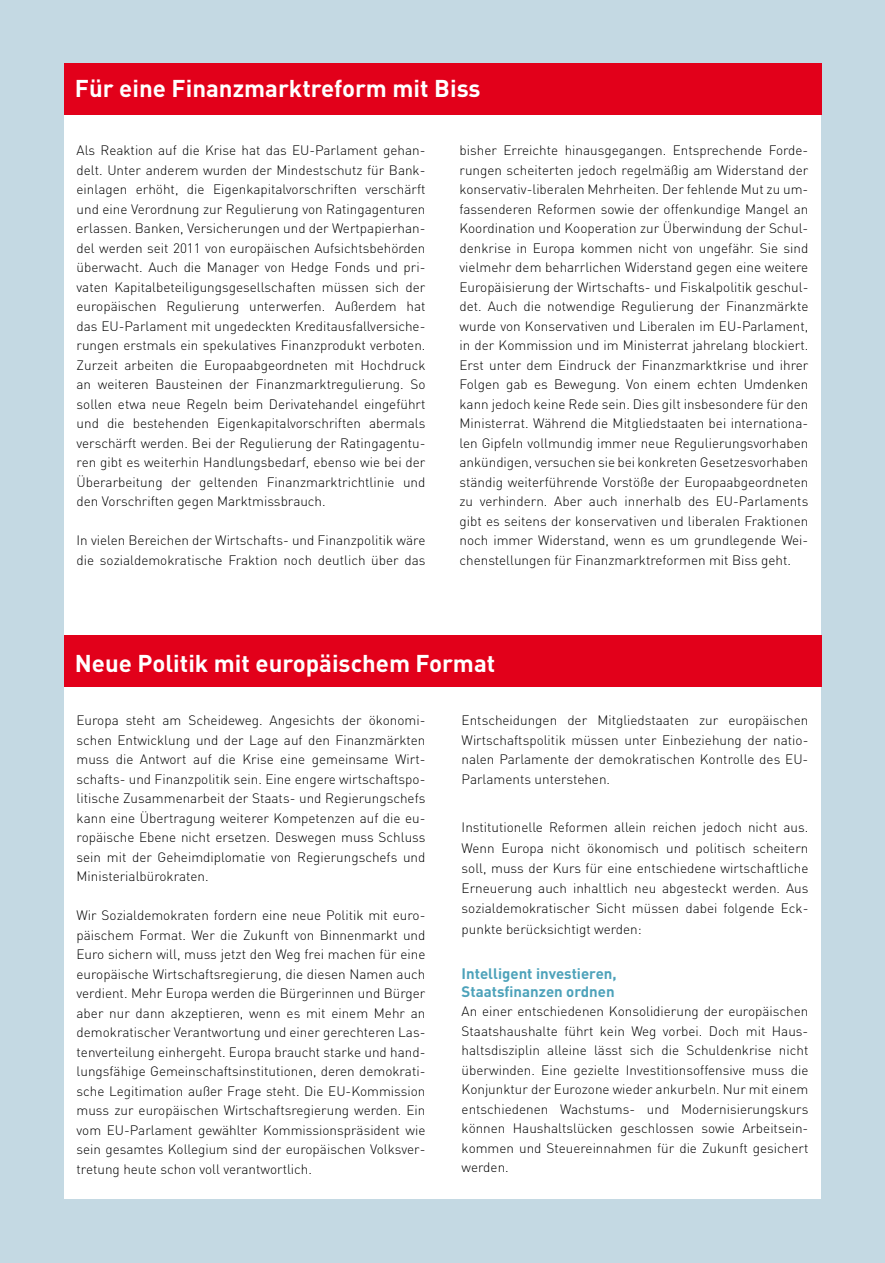
<style>
.page{position:relative;width:885px;height:1263px;background:#fff}
.page>*{position:absolute;margin:0;border:0;box-sizing:border-box;transform-origin:0 0}
.t1{font:700 24px "DIN";color:#fff}
.t2{font:700 15px/18px "DIN";color:#4da2ba}
.t3{font:300 13.5px/19.5px "DIN";color:#000;text-align:justify}
</style>
<div class="page">
<div style="left:0;top:0;width:884px;height:64px;background:#c4d9e3"></div>
<div style="left:0;top:0;width:64px;height:1263px;background:#c4d9e3"></div>
<div style="left:0;top:1199px;width:884px;height:64px;background:#c4d9e3"></div>
<div style="left:821px;top:34px;width:63px;height:1229px;background:#c4d9e3"></div>
<div style="left:64px;top:636px;width:757px;height:51px;background:#e2001a"></div>
<div style="left:64px;top:64px;width:757px;height:51px;background:#e2001a"></div>
<h1 class="t1" style="left:75px;top:74px;width:407px">Für eine Finanzmarktreform mit Biss</h1>
<p class="t3" style="left:77px;top:141px;width:350px">Als Reaktion auf die Krise hat das EU-Parlament gehan&shy;delt. Unter anderem wurden der Mindestschutz für Bank&shy;einlagen erhöht, die Eigenkapitalvorschriften verschärft und eine Verordnung zur Regulierung von Ratingagenturen erlassen. Banken, Versicherungen und der Wertpapierhan&shy;del werden seit 2011 von europäischen Aufsichtsbehörden überwacht. Auch die Manager von Hedge Fonds und pri&shy;vaten Kapitalbeteiligungsgesellschaften müssen sich der europäischen Regulierung unterwerfen. Außerdem hat das EU-Parlament mit ungedeckten Kreditausfallversiche&shy;rungen erstmals ein spekulatives Finanzprodukt verboten.<br>Zurzeit arbeiten die Europaabgeordneten mit Hochdruck an weiteren Bausteinen der Finanzmarktregulierung. So sollen etwa neue Regeln beim Derivatehandel eingeführt und die bestehenden Eigenkapitalvorschriften abermals verschärft werden. Bei der Regulierung der Ratingagentu&shy;ren gibt es weiterhin Handlungsbedarf, ebenso wie bei der Überarbeitung der geltenden Finanzmarktrichtlinie und den Vorschriften gegen Marktmissbrauch.</p>
<p class="t3" style="left:77px;top:531px;width:350px">In vielen Bereichen der Wirtschafts- und Finanzpolitik wäre die sozialdemokratische Fraktion noch deutlich über das</p>
<p class="t3" style="left:459px;top:141px;width:350px">bisher Erreichte hinausgegangen. Entsprechende Forde&shy;rungen scheiterten jedoch regelmäßig am Widerstand der konservativ-liberalen Mehrheiten. Der fehlende Mut zu um&shy;fassenderen Reformen sowie der offenkundige Mangel an Koordination und Kooperation zur Überwindung der Schul&shy;denkrise in Europa kommen nicht von ungefähr. Sie sind vielmehr dem beharrlichen Widerstand gegen eine weitere Europäisierung der Wirtschafts- und Fiskalpolitik geschul&shy;det. Auch die notwendige Regulierung der Finanzmärkte wurde von Konservativen und Liberalen im EU-Parlament, in der Kommission und im Ministerrat jahrelang blockiert.<br>Erst unter dem Eindruck der Finanzmarktkrise und ihrer Folgen gab es Bewegung. Von einem echten Umdenken kann jedoch keine Rede sein. Dies gilt insbesondere für den Ministerrat. Während die Mitgliedstaaten bei internationa&shy;len Gipfeln vollmundig immer neue Regulierungsvorhaben ankündigen, versuchen sie bei konkreten Gesetzesvorhaben ständig weiterführende Vorstöße der Europaabgeordneten zu verhindern. Aber auch innerhalb des EU-Parlaments gibt es seitens der konservativen und liberalen Fraktionen noch immer Widerstand, wenn es um grundlegende Wei&shy;chenstellungen für Finanzmarktreformen mit Biss geht.</p>
<h1 class="t1" style="left:75px;top:648px;width:422px">Neue Politik mit europäischem Format</h1>
<p class="t3" style="left:77px;top:711px;width:350px">Europa steht am Scheideweg. Angesichts der ökonomi&shy;schen Entwicklung und der Lage auf den Finanzmärkten muss die Antwort auf die Krise eine gemeinsame Wirt&shy;schafts- und Finanzpolitik sein. Eine engere wirtschaftspo&shy;litische Zusammenarbeit der Staats- und Regierungschefs kann eine Übertragung weiterer Kompetenzen auf die eu&shy;ropäische Ebene nicht ersetzen. Deswegen muss Schluss sein mit der Geheimdiplomatie von Regierungschefs und Ministerialbürokraten.</p>
<p class="t3" style="left:77px;top:905px;width:350px">Wir Sozialdemokraten fordern eine neue Politik mit euro&shy;päischem Format. Wer die Zukunft von Binnenmarkt und Euro sichern will, muss jetzt den Weg frei machen für eine europäische Wirtschaftsregierung, die diesen Namen auch verdient. Mehr Europa werden die Bürgerinnen und Bürger aber nur dann akzeptieren, wenn es mit einem Mehr an demokratischer Verantwortung und einer gerechteren Las&shy;tenverteilung einhergeht. Europa braucht starke und hand&shy;lungsfähige Gemeinschaftsinstitutionen, deren demokrati&shy;sche Legitimation außer Frage steht. Die EU-Kommission muss zur europäischen Wirtschaftsregierung werden. Ein vom EU-Parlament gewählter Kommissionspräsident wie sein gesamtes Kollegium sind der europäischen Volksver&shy;tretung heute schon voll verantwortlich.</p>
<p class="t3" style="left:461px;top:710px;width:348px">Entscheidungen der Mitgliedstaaten zur europäischen Wirtschaftspolitik müssen unter Einbeziehung der natio&shy;nalen Parlamente der demokratischen Kontrolle des EU-Parlaments unterstehen.</p>
<p class="t3" style="left:461px;top:817px;width:348px;line-height:20.2px">Institutionelle Reformen allein reichen jedoch nicht aus.<br>Wenn Europa nicht ökonomisch und politisch scheitern soll, muss der Kurs für eine entschiedene wirtschaftliche Erneuerung auch inhaltlich neu abgesteckt werden. Aus sozialdemokratischer Sicht müssen dabei folgende Eck&shy;punkte berücksichtigt werden:</p>
<p class="t2" style="left:461px;top:964px;width:156px">Intelligent investieren,<br>Staatsfinanzen ordnen</p>
<p class="t3" style="left:461px;top:1002px;width:348px">An einer entschiedenen Konsolidierung der europäischen Staatshaushalte führt kein Weg vorbei. Doch mit Haus&shy;haltsdisziplin alleine lässt sich die Schuldenkrise nicht überwinden. Eine gezielte Investitionsoffensive muss die Konjunktur der Eurozone wieder ankurbeln. Nur mit einem entschiedenen Wachstums- und Modernisierungskurs können Haushaltslücken geschlossen sowie Arbeitsein&shy;kommen und Steuereinnahmen für die Zukunft gesichert werden.</p>
</div>
